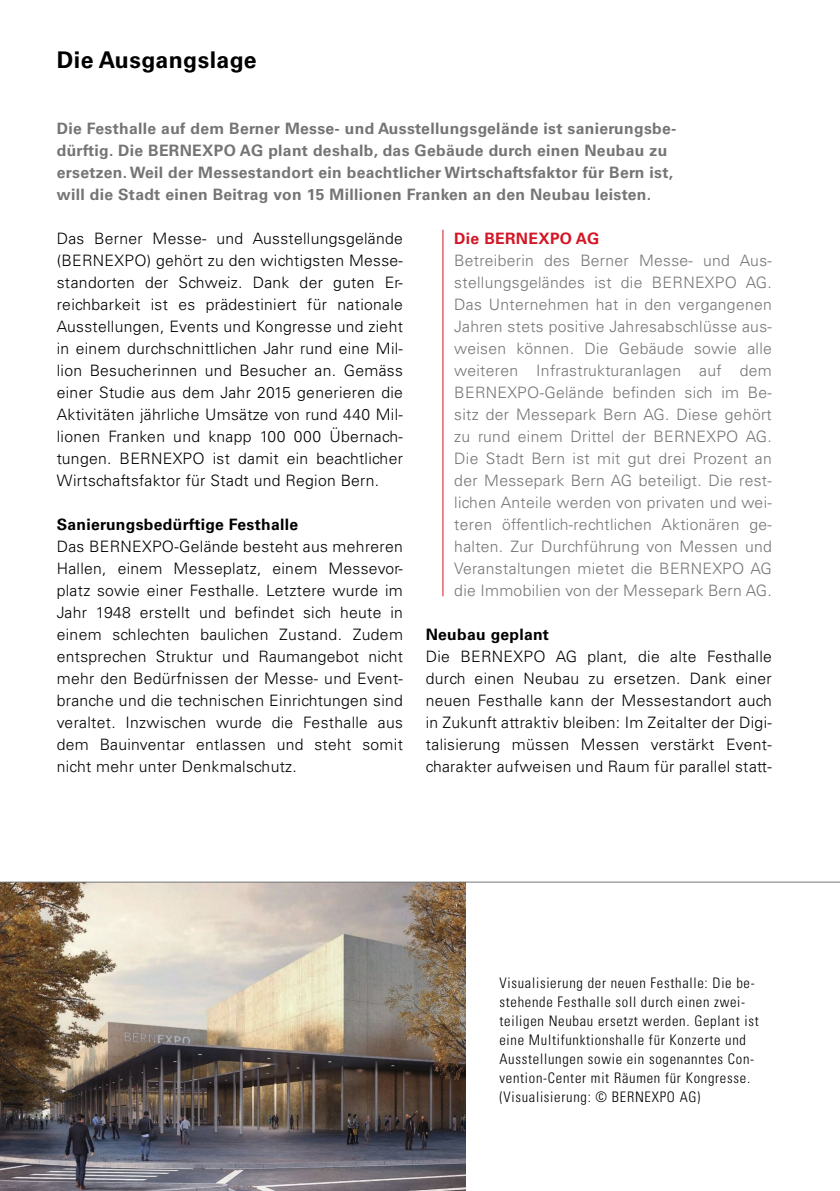
<style>
.page{position:relative;width:840px;height:1191px;background:#fff}
.page>*{position:absolute;margin:0;border:0;box-sizing:border-box;transform-origin:0 0}
.t1{font:700 23px "Univers LT Std";letter-spacing:.02em;color:#000}
.t2{font:300 15.6px/22px "Univers LT Std";letter-spacing:.02em;color:#000;text-align:justify}
.t3{font:300 15.6px/22px "Univers LT Std";letter-spacing:.02em;color:#747574;text-align:justify}
.t4{font:700 15.6px/22px "Univers LT Std";letter-spacing:.02em;color:#747574}
.t5{font:700 15.6px "Univers LT Std";letter-spacing:.02em;color:#000}
.t6{font:700 15.6px "Univers LT Std";letter-spacing:.02em;color:#d41626}
.t7{font:300 condensed 14.4px/19px "Univers LT Std";letter-spacing:.05em;color:#000}
</style>
<div class="page">
<img style="left:0;top:882px;width:465px;height:309px">
<hr style="left:442px;top:230px;width:1px;height:366px;background:#d41626">
<hr style="left:0;top:881px;width:839px;height:1px;background:#747574">
<h1 class="t1" style="left:57px;top:46px;width:201px">Die Ausgangslage</h1>
<p class="t4" style="left:57px;top:118px;width:620px">Die Festhalle auf dem Berner Messe- und Ausstellungsgelände ist sanierungsbe&shy;dürftig. Die BERNEXPO AG plant deshalb, das Gebäude durch einen Neubau zu ersetzen. Weil der Messestandort ein beachtlicher Wirtschaftsfaktor für Bern ist, will die Stadt einen Beitrag von 15 Millionen Franken an den Neubau leisten.</p>
<p class="t2" style="left:57px;top:228px;width:347px">Das Berner Messe- und Ausstellungsgelände (BERNEXPO) gehört zu den wichtigsten Messe&shy;standorten der Schweiz. Dank der guten Er&shy;reichbarkeit ist es prädestiniert für nationale Ausstellungen, Events und Kongresse und zieht in einem durchschnittlichen Jahr rund eine Mil&shy;lion Besucherinnen und Besucher an. Gemäss einer Studie aus dem Jahr 2015 generieren die Aktivitäten jährliche Umsätze von rund 440 Mil&shy;lionen Franken und knapp 100 000 Übernach&shy;tungen. BERNEXPO ist damit ein beachtlicher Wirtschaftsfaktor für Stadt und Region Bern.</p>
<p class="t5" style="left:57px;top:515px;width:243px">Sanierungsbedürftige Festhalle</p>
<p class="t2" style="left:57px;top:536px;width:347px">Das BERNEXPO-Gelände besteht aus mehreren Hallen, einem Messeplatz, einem Messevor&shy;platz sowie einer Festhalle. Letztere wurde im Jahr 1948 erstellt und befindet sich heute in einem schlechten baulichen Zustand. Zudem entsprechen Struktur und Raumangebot nicht mehr den Bedürfnissen der Messe- und Event&shy;branche und die technischen Einrichtungen sind veraltet. Inzwischen wurde die Festhalle aus dem Bauinventar entlassen und steht somit nicht mehr unter Denkmalschutz.</p>
<p class="t6" style="left:454px;top:229px;width:147px">Die BERNEXPO AG</p>
<p class="t3" style="left:454px;top:250px;width:319px">Betreiberin des Berner Messe- und Aus&shy;stellungsgeländes ist die BERNEXPO AG.<br>Das Unternehmen hat in den vergangenen Jahren stets positive Jahresabschlüsse aus&shy;weisen können. Die Gebäude sowie alle weiteren Infrastrukturanlagen auf dem BERNEXPO-Gelände befinden sich im Be&shy;sitz der Messepark Bern AG. Diese gehört zu rund einem Drittel der BERNEXPO AG.<br>Die Stadt Bern ist mit gut drei Prozent an der Messepark Bern AG beteiligt. Die rest&shy;lichen Anteile werden von privaten und wei&shy;teren öffentlich-rechtlichen Aktionären ge&shy;halten. Zur Durchführung von Messen und Veranstaltungen mietet die BERNEXPO AG die Immobilien von der Messepark Bern AG.</p>
<p class="t5" style="left:425px;top:625px;width:125px">Neubau geplant</p>
<p class="t2" style="left:425px;top:646px;width:347px">Die BERNEXPO AG plant, die alte Festhalle durch einen Neubau zu ersetzen. Dank einer neuen Festhalle kann der Messestandort auch in Zukunft attraktiv bleiben: Im Zeitalter der Digi&shy;talisierung müssen Messen verstärkt Event&shy;charakter aufweisen und Raum für parallel statt-</p>
<p class="t7" style="left:499px;top:973px;width:261px">Visualisierung der neuen Festhalle: Die be&shy;stehende Festhalle soll durch einen zwei&shy;teiligen Neubau ersetzt werden. Geplant ist eine Multifunktionshalle für Konzerte und Ausstellungen sowie ein sogenanntes Con&shy;vention-Center mit Räumen für Kongresse. (Visualisierung: © BERNEXPO AG)</p>
</div>
